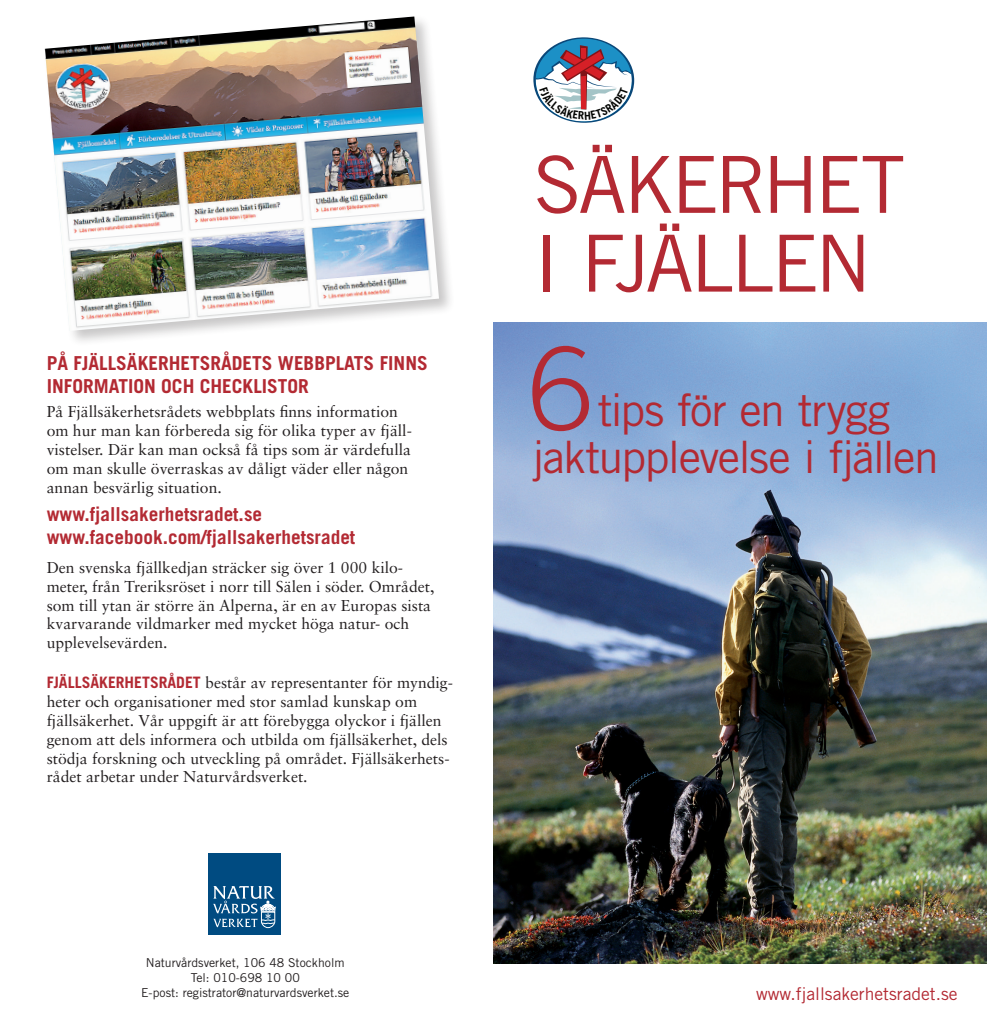
<style>
.page{position:relative;width:987px;height:1036px;background:#fff}
.page>*{position:absolute;margin:0;border:0;box-sizing:border-box;transform-origin:0 0}
.t1{font:300 114.98px "Trade Gothic";color:#b32a33}
.t2{font:78.75px/78.8px "Trade Gothic";letter-spacing:-.05em;color:#b32a33}
.t3{font:44.62px/47.2px "Trade Gothic";letter-spacing:-.035em;color:#b32a33;text-align:center}
.t4{font:700 19.25px/23.1px "Trade Gothic";color:#b32a33}
.t5{font:17.5px "Trade Gothic";color:#b32a33}
.t6{font:15.75px/18.9px "Sabon";color:#231f20}
.t7{font:700 15.75px "Trade Gothic";color:#b32a33}
.t8{font:12.25px/14.7px "Trade Gothic";color:#231f20;text-align:center}
</style>
<div class="page">
<img style="left:493px;top:322px;width:493px;height:642px">
<div style="left:208px;top:853px;width:72px;height:81px;background:#004b81"></div>
<svg style="left:213px;top:886px;width:63px;height:42px"></svg>
<div style="left:42px;top:14px;width:412px;height:333px;background:#231f20;opacity:.25"></div>
<img style="left:45px;top:16px;width:394px;height:315px">
<svg style="left:533px;top:37px;width:101px;height:86px"></svg>
<p class="t4" style="left:47px;top:351px;width:382px">PÅ FJÄLLSÄKERHETSRÅDETS WEBBPLATS FINNS<br>INFORMATION OCH CHECKLISTOR</p>
<p class="t6" style="left:47px;top:402px;width:366px">På Fjällsäkerhetsrådets webbplats finns information om hur man kan förbereda sig för olika typer av fjäll&shy;vistelser. Där kan man också få tips som är värdefulla om man skulle överraskas av dåligt väder eller någon annan besvärlig situation.</p>
<p class="t4" style="left:47px;top:502px;width:310px">www.fjallsakerhetsradet.se www.facebook.com/fjallsakerhetsradet</p>
<p class="t6" style="left:47px;top:558px;width:389px">Den svenska fjällkedjan sträcker sig över 1 000 kilo&shy;meter, från Treriksröset i norr till Sälen i söder. Området, som till ytan är större än Alperna, är en av Europas sista kvarvarande vildmarker med mycket höga natur- och upplevelsevärden.</p>
<p class="t7" style="left:47px;top:673px;width:17px">Fjällsäkerhetsrådet</p>
<p class="t6" style="left:47px;top:673px;width:408px;text-indent:158px">består av representanter för myndig&shy;heter och organisationer med stor samlad kunskap om fjällsäkerhet. Vår uppgift är att förebygga olyckor i fjällen genom att dels informera och utbilda om fjällsäkerhet, dels stödja forskning och utveckling på området. Fjällsäkerhets&shy;rådet arbetar under Naturvårdsverket.</p>
<p class="t8" style="left:141px;top:955px;width:210px">Naturvårdsverket, 106 48 Stockholm<br>Tel: 010-698 10 00<br>E-post: registrator@naturvardsverket.se</p>
<h2 class="t2" style="left:533px;top:144px;width:373px">SÄKERHET<br>I FJÄLLEN</h2>
<h1 class="t1" style="left:528px;top:321px;width:65px">6</h1>
<h3 class="t3" style="left:531px;top:385px;width:408px">tips för en trygg jaktupplevelse i fjällen</h3>
<p class="t5" style="left:756px;top:983px;width:203px">www.fjallsakerhetsradet.se</p>
</div>
